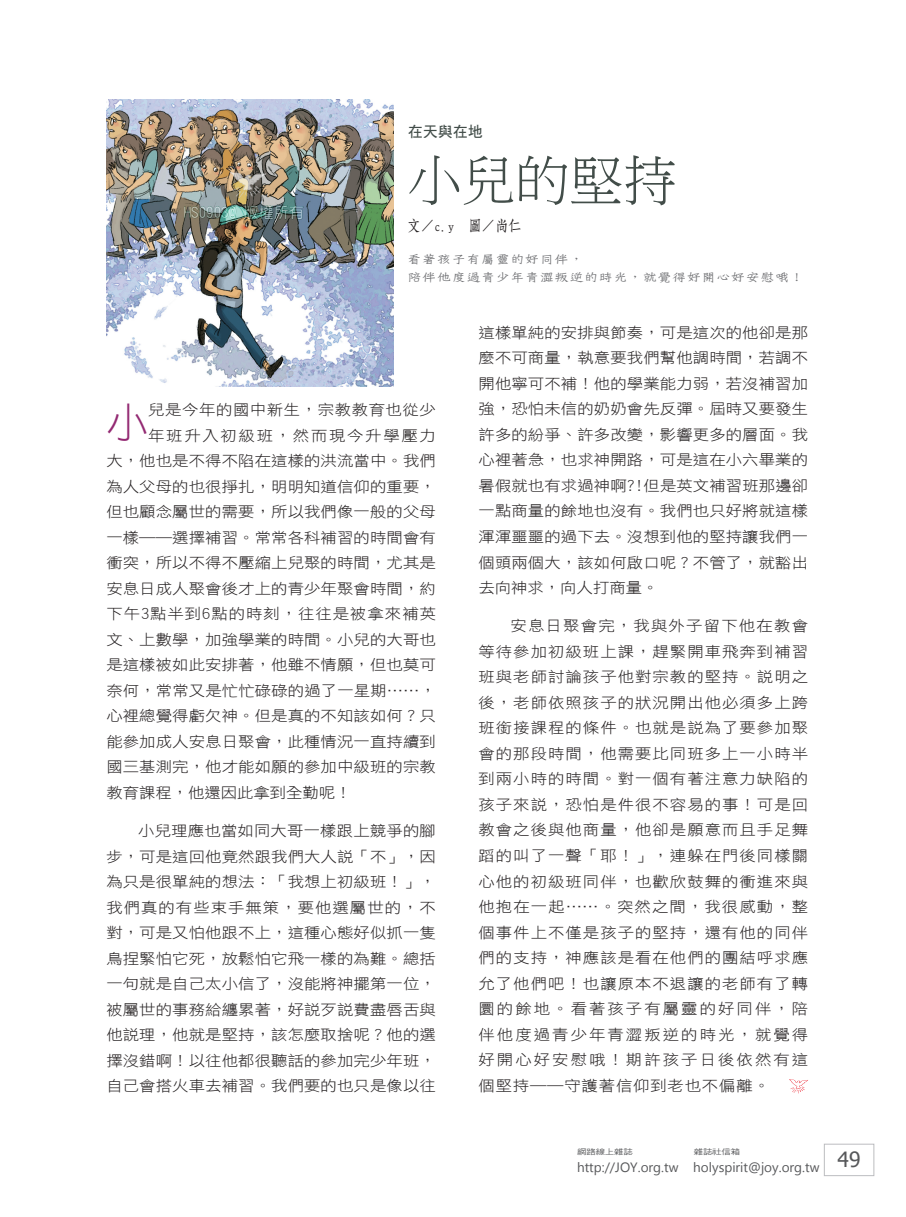
<style>
.page{position:relative;width:906px;height:1217px;background:#fff}
.page>*{position:absolute;margin:0;border:0;box-sizing:border-box;transform-origin:0 0}
.t1{font:54px "DF Ming W3 WIN BF";color:#424d49}
.t2{font:41.85px "DF Hei W3 WIN BF";color:#932972}
.t3{font:15px "DF Yuan W5 WIN BF";color:#d6dfe0}
.t4{font:15px "DF Fang Song W6 WIN BF";color:#231f20;scale:.9 1}
.t5{font:15px "DF Hei W7 WIN BF";color:#424d49}
.t6{font:14.7px/25.5px "DF Hei W3 WIN BF";letter-spacing:.01em;color:#231f20;text-align:justify;scale:1.11 1}
.t7{font:14.7px "DF Hei W3 WIN BF";letter-spacing:.06em;color:#231f20;scale:1.11 1}
.t8{font:14.7px "DF Hei W3 WIN BF";letter-spacing:.035em;color:#231f20;scale:1.11 1}
.t9{font:14.7px "DF Hei W3 WIN BF";letter-spacing:.105em;color:#231f20;scale:1.11 1}
.t10{font:13.5px "Segoe UI";color:#57585a}
.t11{font:13.2px/17.7px "DF Tie Xian W3 WIN BF";color:#6c6d70;scale:1.11 1}
.t12{font:7.5px "DF Hei W5 WIN BF";letter-spacing:-.015em;color:#57585a;scale:1.25 1}
</style>
<div class="page">
<div style="left:824px;top:1143px;width:50px;height:32px;border:1px solid #bcbdc0"></div>
<svg style="left:789px;top:1079px;width:19px;height:14px"></svg>
<img style="left:106px;top:100px;width:287px;height:286px">
<img style="left:183px;top:172px;width:121px;height:48px">
<p class="t3" style="left:184px;top:205px;width:121px">HS0903@ 版權所有</p>
<p class="t5" style="left:408px;top:124px;width:76px">在天與在地</p>
<h1 class="t1" style="left:407px;top:153px;width:271px">小兒的堅持</h1>
<p class="t4" style="left:407px;top:218px;width:129px">文／c.y 圖／尚仁</p>
<p class="t11" style="left:407px;top:250px;width:359px">看著孩子有屬靈的好同伴，<br>陪伴他度過青少年青澀叛逆的時光，就覺得好開心好安慰哦！</p>
<h2 class="t2" style="left:106px;top:401px;width:43px">小</h2>
<p class="t8" style="left:148px;top:402px;width:261px">兒是今年的國中新生，宗教教育也從少</p>
<p class="t9" style="left:148px;top:427px;width:261px">年班升入初級班，然而現今升學壓力</p>
<p class="t6" style="left:106px;top:448px;width:298px">大，他也是不得不陷在這樣的洪流當中。我們</p>
<p class="t6" style="left:106px;top:473px;width:298px">為人父母的也很掙扎，明明知道信仰的重要，</p>
<p class="t6" style="left:106px;top:499px;width:298px">但也顧念屬世的需要，所以我們像一般的父母</p>
<p class="t6" style="left:106px;top:524px;width:298px">一樣──選擇補習。常常各科補習的時間會有</p>
<p class="t6" style="left:106px;top:550px;width:298px">衝突，所以不得不壓縮上兒聚的時間，尤其是</p>
<p class="t6" style="left:106px;top:575px;width:298px">安息日成人聚會後才上的青少年聚會時間，約</p>
<p class="t7" style="left:106px;top:606px;width:298px">下午3點半到6點的時刻，往往是被拿來補英</p>
<p class="t6" style="left:106px;top:626px;width:298px">文、上數學，加強學業的時間。小兒的大哥也</p>
<p class="t6" style="left:106px;top:652px;width:298px">是這樣被如此安排著，他雖不情願，但也莫可</p>
<p class="t6" style="left:106px;top:677px;width:298px">奈何，常常又是忙忙碌碌的過了一星期……，</p>
<p class="t6" style="left:106px;top:703px;width:298px">心裡總覺得虧欠神。但是真的不知該如何？只</p>
<p class="t6" style="left:106px;top:728px;width:298px">能參加成人安息日聚會，此種情況一直持續到</p>
<p class="t6" style="left:106px;top:754px;width:298px">國三基測完，他才能如願的參加中級班的宗教</p>
<p class="t6" style="left:106px;top:779px;width:222px">教育課程，他還因此拿到全勤呢！</p>
<p class="t6" style="left:106px;top:817px;width:298px;text-indent:32px">小兒理應也當如同大哥一樣跟上競爭的腳步，可是這回他竟然跟我們大人說「不」，因為只是很單純的想法：「我想上初級班！」，我們真的有些束手無策，要他選屬世的，不對，可是又怕他跟不上，這種心態好似抓一隻鳥捏緊怕它死，放鬆怕它飛一樣的為難。總括一句就是自己太小信了，沒能將神擺第一位，被屬世的事務給纏累著，好說歹說費盡唇舌與他說理，他就是堅持，該怎麼取捨呢？他的選擇沒錯啊！以往他都很聽話的參加完少年班，自己會搭火車去補習。我們要的也只是像以往</p>
<p class="t6" style="left:478px;top:319px;width:298px">這樣單純的安排與節奏，可是這次的他卻是那麼不可商量，執意要我們幫他調時間，若調不開他寧可不補！他的學業能力弱，若沒補習加強，恐怕未信的奶奶會先反彈。屆時又要發生許多的紛爭、許多改變，影響更多的層面。我心裡著急，也求神開路，可是這在小六畢業的暑假就也有求過神啊?!但是英文補習班那邊卻一點商量的餘地也沒有。我們也只好將就這樣渾渾噩噩的過下去。沒想到他的堅持讓我們一個頭兩個大，該如何啟口呢？不管了，就豁出去向神求，向人打商量。</p>
<p class="t6" style="left:478px;top:613px;width:298px;text-indent:32px">安息日聚會完，我與外子留下他在教會等待參加初級班上課，趕緊開車飛奔到補習班與老師討論孩子他對宗教的堅持。說明之後，老師依照孩子的狀況開出他必須多上跨班銜接課程的條件。也就是說為了要參加聚會的那段時間，他需要比同班多上一小時半到兩小時的時間。對一個有著注意力缺陷的孩子來說，恐怕是件很不容易的事！可是回教會之後與他商量，他卻是願意而且手足舞蹈的叫了一聲「耶！」，連躲在門後同樣關心他的初級班同伴，也歡欣鼓舞的衝進來與他抱在一起……。突然之間，我很感動，整個事件上不僅是孩子的堅持，還有他的同伴們的支持，神應該是看在他們的團結呼求應允了他們吧！也讓原本不退讓的老師有了轉圜的餘地。看著孩子有屬靈的好同伴，陪伴他度過青少年青澀叛逆的時光，就覺得好開心好安慰哦！期許孩子日後依然有這個堅持──守護著信仰到老也不偏離。</p>
<p class="t12" style="left:577px;top:1147px;width:46px">網路線上雜誌</p>
<p class="t12" style="left:694px;top:1147px;width:39px">雜誌社信箱</p>
<p class="t10" style="left:577px;top:1157px;width:273px">http://JOY.org.tw holyspirit@joy.org.tw <sup>49</sup></p>
</div>
